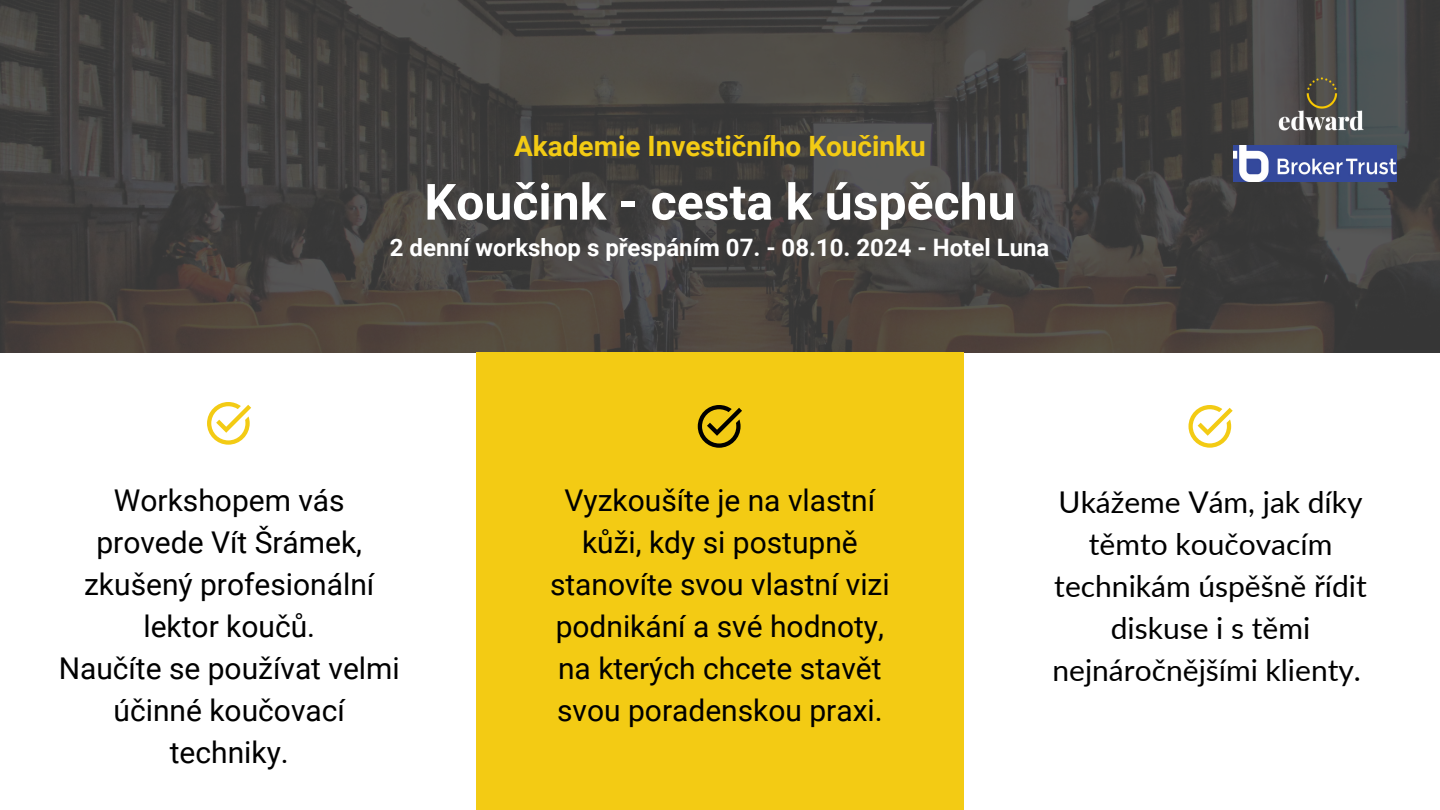
<style>
.page{position:relative;width:1440px;height:810px;background:#fff}
.page>*{position:absolute;margin:0;border:0;box-sizing:border-box;transform-origin:0 0}
.t1{font:700 50px "Roboto";color:#fff}
.t2{font:30px/42px "Roboto";color:#000;text-align:center}
.t3{font:30px/42px "Lato";color:#000;text-align:center}
.t4{font:700 28px "Roboto";color:#f3cb14}
.t5{font:700 24px "Roboto";color:#fff}
</style>
<div class="page">
<img style="left:0;top:0;width:1440px;height:352px">
<div style="left:476px;top:352px;width:488px;height:458px;background:#f3cb14"></div>
<svg style="left:207px;top:402px;width:44px;height:43px"></svg>
<svg style="left:698px;top:405px;width:44px;height:43px"></svg>
<svg style="left:1189px;top:405px;width:44px;height:43px"></svg>
<img style="left:1262px;top:65px;width:119px;height:80px">
<img style="left:1233px;top:145px;width:164px;height:36px">
<p class="t4" style="left:514px;top:130px;width:413px">Akademie Investičního Koučinku</p>
<p class="t1" style="left:424px;top:173px;width:593px">Koučink - cesta k úspěchu</p>
<h3 class="t5" style="left:390px;top:233px;width:661px">2 denní workshop s přespáním 07. - 08.10. 2024 - Hotel Luna</h3>
<h1 class="t2" style="left:59px;top:480px;width:342px">Workshopem vás provede Vít Šrámek, zkušený profesionální lektor koučů.<br>Naučíte se používat velmi účinné koučovací techniky.</h1>
<p class="t2" style="left:550px;top:480px;width:341px">Vyzkoušíte je na vlastní kůži, kdy si postupně stanovíte svou vlastní vizi podnikání a své hodnoty, na kterých chcete stavět svou poradenskou praxi.</p>
<p class="t3" style="left:1052px;top:480px;width:316px">Ukážeme Vám, jak díky těmto koučovacím technikám úspěšně řídit diskuse i s těmi nejnáročnějšími klienty.</p>
</div>
